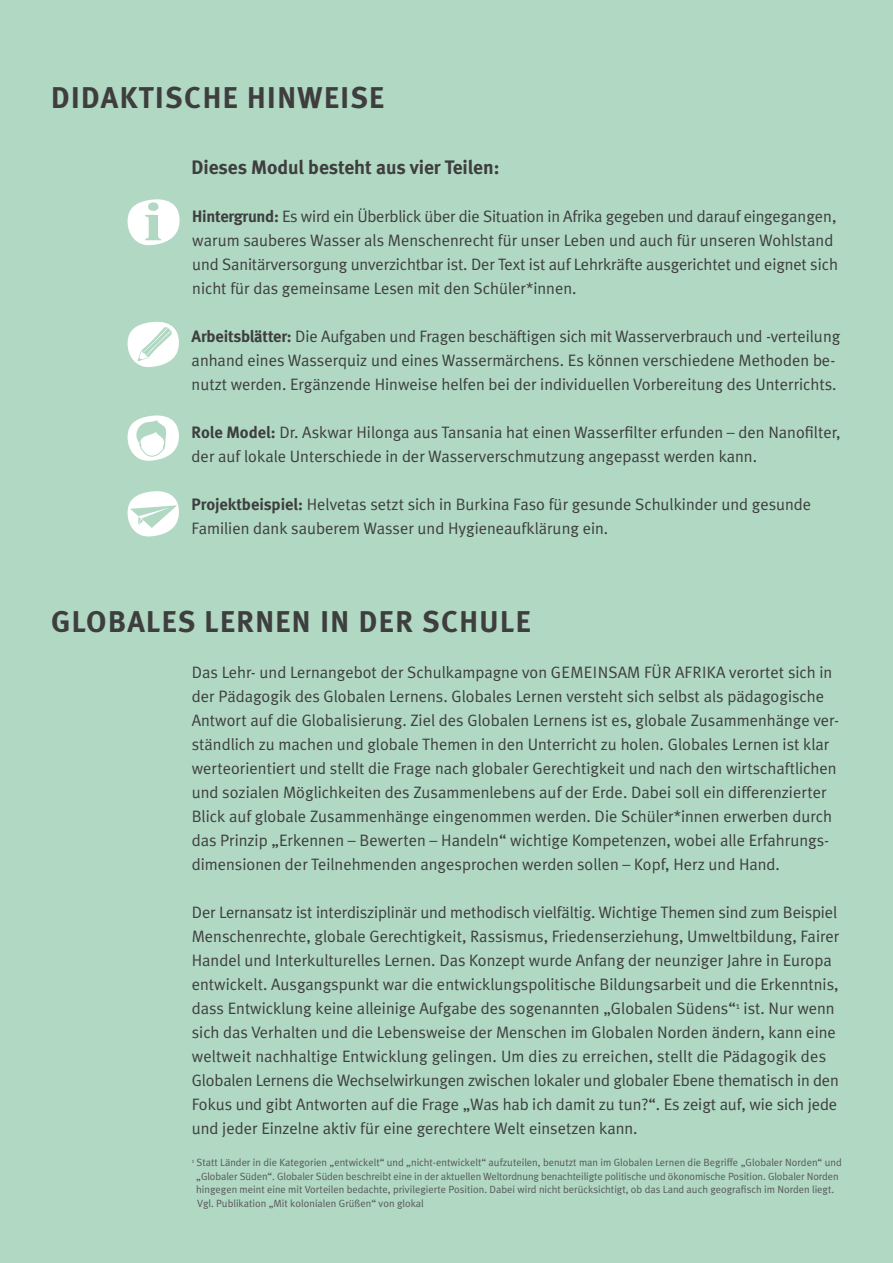
<style>
.page{position:relative;width:893px;height:1263px;background:#b0d8c3}
.page>*{position:absolute;margin:0;border:0;box-sizing:border-box;transform-origin:0 0}
.t1{font:700 30px "Meta";letter-spacing:.05em;color:#3e3e3f}
.t2{font:700 19.5px "Meta";color:#3e3e3f}
.t3{font:16.5px/24px "Meta Plus Normal";color:#3e3e3f}
.t4{font:10.5px/13.5px "Meta Plus Normal";color:#57585a}
.s1{font-family:"Meta";font-weight:700}
</style>
<div class="page">
<svg style="left:127px;top:491px;width:52px;height:46px"></svg>
<svg style="left:127px;top:199px;width:53px;height:47px"></svg>
<svg style="left:127px;top:321px;width:52px;height:46px"></svg>
<svg style="left:127px;top:415px;width:52px;height:46px"></svg>
<h1 class="t1" style="left:51px;top:80px;width:334px">DIDAKTISCHE HINWEISE</h1>
<p class="t2" style="left:191px;top:156px;width:310px">Dieses Modul besteht aus vier Teilen:</p>
<p class="t3" style="left:192px;top:204px;width:647px"><span class="s1">Hintergrund:</span> Es wird ein Überblick über die Situation in Afrika gegeben und darauf eingegangen, warum sauberes Wasser als Menschenrecht für unser Leben und auch für unseren Wohlstand und Sanitärversorgung unverzichtbar ist. Der Text ist auf Lehrkräfte ausgerichtet und eignet sich nicht für das gemeinsame Lesen mit den Schüler*innen.</p>
<p class="t3" style="left:192px;top:324px;width:650px"><span class="s1">Arbeitsblätter:</span> Die Aufgaben und Fragen beschäftigen sich mit Wasserverbrauch und -verteilung anhand eines Wasserquiz und eines Wassermärchens. Es können verschiedene Methoden be&shy;nutzt werden. Ergänzende Hinweise helfen bei der individuellen Vorbereitung des Unterrichts.</p>
<p class="t3" style="left:192px;top:420px;width:650px"><span class="s1">Role Model:</span> Dr. Askwar Hilonga aus Tansania hat einen Wasserfilter erfunden – den Nanofilter, der auf lokale Unterschiede in der Wasserverschmutzung angepasst werden kann.</p>
<p class="t3" style="left:192px;top:492px;width:621px"><span class="s1">Projektbeispiel:</span> Helvetas setzt sich in Burkina Faso für gesunde Schulkinder und gesunde<br>Familien dank sauberem Wasser und Hygieneaufklärung ein.</p>
<h1 class="t1" style="left:51px;top:603px;width:481px">GLOBALES LERNEN IN DER SCHULE</h1>
<p class="t3" style="left:192px;top:660px;width:649px">Das Lehr- und Lernangebot der Schulkampagne von GEMEINSAM FÜR AFRIKA verortet sich in der Pädagogik des Globalen Lernens. Globales Lernen versteht sich selbst als pädagogische Antwort auf die Globalisierung. Ziel des Globalen Lernens ist es, globale Zusammenhänge ver&shy;ständlich zu machen und globale Themen in den Unterricht zu holen. Globales Lernen ist klar werteorientiert und stellt die Frage nach globaler Gerechtigkeit und nach den wirtschaftlichen und sozialen Möglichkeiten des Zusammenlebens auf der Erde. Dabei soll ein differenzierter Blick auf globale Zusammenhänge eingenommen werden. Die Schüler*innen erwerben durch das Prinzip „Erkennen – Bewerten – Handeln“ wichtige Kompetenzen, wobei alle Erfahrungs&shy;dimensionen der Teilnehmenden angesprochen werden sollen – Kopf, Herz und Hand.</p>
<p class="t3" style="left:192px;top:900px;width:649px">Der Lernansatz ist interdisziplinär und methodisch vielfältig. Wichtige Themen sind zum Beispiel Menschenrechte, globale Gerechtigkeit, Rassismus, Friedenserziehung, Umweltbildung, Fairer Handel und Interkulturelles Lernen. Das Konzept wurde Anfang der neunziger Jahre in Europa entwickelt. Ausgangspunkt war die entwicklungspolitische Bildungsarbeit und die Erkenntnis, dass Entwicklung keine alleinige Aufgabe des sogenannten „Globalen Südens“<sup>1</sup> ist. Nur wenn sich das Verhalten und die Lebensweise der Menschen im Globalen Norden ändern, kann eine weltweit nachhaltige Entwicklung gelingen. Um dies zu erreichen, stellt die Pädagogik des Globalen Lernens die Wechselwirkungen zwischen lokaler und globaler Ebene thematisch in den Fokus und gibt Antworten auf die Frage „Was hab ich damit zu tun?“. Es zeigt auf, wie sich jede und jeder Einzelne aktiv für eine gerechtere Welt einsetzen kann.</p>
<p class="t4" style="left:196px;top:1156px;width:647px;text-indent:-5px"><sup>1</sup> Statt Länder in die Kategorien „entwickelt“ und „nicht-entwickelt“ aufzuteilen, benutzt man im Globalen Lernen die Begriffe „Globaler Norden“ und „Globaler Süden“. Globaler Süden beschreibt eine in der aktuellen Weltordnung benachteiligte politische und ökonomische Position. Globaler Norden hingegen meint eine mit Vorteilen bedachte, privilegierte Position. Dabei wird nicht berücksichtigt, ob das Land auch geografisch im Norden liegt.<br>Vgl. Publikation „Mit kolonialen Grüßen“ von glokal</p>
</div>
